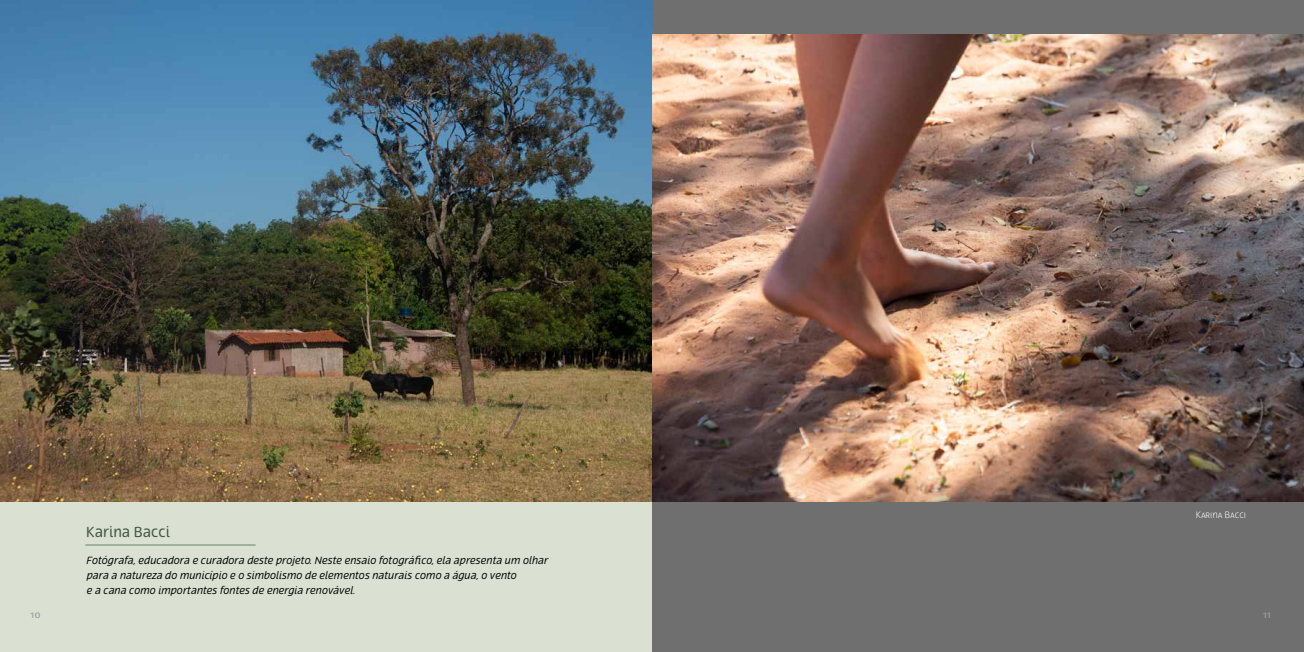
<style>
.page{position:relative;width:1304px;height:652px;background:#fff}
.page>*{position:absolute;margin:0;border:0;box-sizing:border-box;transform-origin:0 0}
.t1{font:14px "Terfens";color:#445744}
.t2{font:11px "FP Dancer Serif";color:#9d9d9c}
.t3{font:italic 10px/15px "Terfens";color:#000}
.t4{font:300 9px "Terfens";color:#fff}
</style>
<div class="page">
<div style="left:0;top:480px;width:653px;height:172px;background:#dae1d3"></div>
<div style="left:652px;top:0;width:652px;height:652px;background:#706f6f"></div>
<hr style="left:85px;top:545px;width:171px;height:1px;background:#668165">
<img style="left:0;top:0;width:652px;height:502px">
<img style="left:653px;top:34px;width:651px;height:468px">
<h1 class="t1" style="left:86px;top:524px;width:85px">Karina Bacci</h1>
<p class="t3" style="left:86px;top:553px;width:463px">Fotógrafa, educadora e curadora deste projeto. Neste ensaio fotográfico, ela apresenta um olhar para a natureza do município e o simbolismo de elementos naturais como a água, o vento<br>e a cana como importantes fontes de energia renovável.</p>
<p class="t4" style="left:1196px;top:510px;width:52px">Karina Bacci</p>
<p class="t2" style="left:30px;top:608px;width:12px">10</p>
<p class="t2" style="left:1263px;top:608px;width:10px">11</p>
</div>
